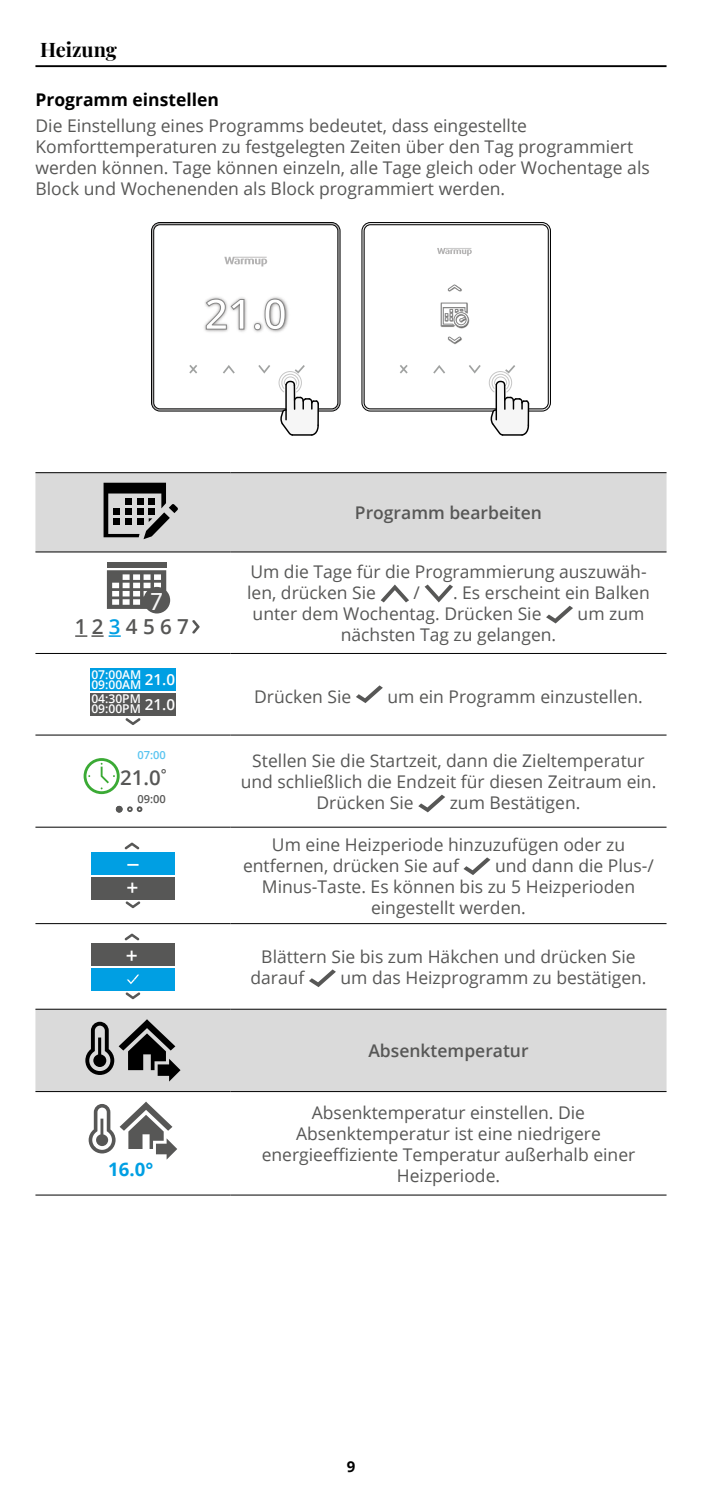
<style>
.page{position:relative;width:702px;height:1489px;background:#fff}
.page>*{position:absolute;margin:0;border:0;box-sizing:border-box;transform-origin:0 0}
.t1{font:600 41.5px "Open Sans";color:#fff}
.t2{font:26px "Myriad Pro";color:#f6f6f6}
.t3{font:600 21px "Open Sans";color:#fff}
.t4{font:600 20.75px "Open Sans";color:#575756}
.t5{font:600 20.5px "Open Sans";color:#575756}
.t6{font:700 20px "Playfair Display";color:#000}
.t7{font:700 18.5px "Open Sans";color:#009fe3}
.t8{font:17.5px/21px "Open Sans";color:#575756}
.t9{font:600 17.5px "Open Sans";color:#575756}
.t10{font:700 17.5px "Open Sans";color:#000}
.t11{font:700 15px "Open Sans";color:#000}
.t12{font:600 12px/10.2px "Open Sans";color:#fff}
.t13{font:600 11px "Open Sans";color:#58c4f0}
.t14{font:600 11px "Open Sans";color:#575756}
.s1{color:#009fe3}
</style>
<div class="page">
<hr style="left:35px;top:65px;width:631px;height:2px;background:#000">
<div style="left:35px;top:473px;width:631px;height:78px;background:#dadada"></div>
<div style="left:35px;top:1009px;width:631px;height:82px;background:#dadada"></div>
<hr style="left:35px;top:472px;width:195px;height:1px;background:#000">
<hr style="left:230px;top:472px;width:436px;height:1px;background:#000">
<hr style="left:35px;top:551px;width:195px;height:1px;background:#000">
<hr style="left:230px;top:551px;width:436px;height:1px;background:#000">
<hr style="left:35px;top:653px;width:195px;height:1px;background:#000">
<hr style="left:230px;top:653px;width:436px;height:1px;background:#000">
<hr style="left:35px;top:734px;width:195px;height:1px;background:#000">
<hr style="left:230px;top:734px;width:436px;height:1px;background:#000">
<hr style="left:35px;top:826px;width:195px;height:1px;background:#000">
<hr style="left:230px;top:826px;width:436px;height:1px;background:#000">
<hr style="left:35px;top:923px;width:195px;height:1px;background:#000">
<hr style="left:230px;top:923px;width:436px;height:1px;background:#000">
<hr style="left:35px;top:1008px;width:195px;height:1px;background:#000">
<hr style="left:230px;top:1008px;width:436px;height:1px;background:#000">
<hr style="left:35px;top:1091px;width:195px;height:1px;background:#000">
<hr style="left:230px;top:1091px;width:436px;height:1px;background:#000">
<hr style="left:35px;top:1194px;width:195px;height:1px;background:#000">
<hr style="left:230px;top:1194px;width:436px;height:1px;background:#000">
<svg style="left:104px;top:482px;width:74px;height:57px;background:#7d7d7d"></svg>
<svg style="left:107px;top:570px;width:59px;height:39px"></svg>
<div style="left:107px;top:562px;width:59px;height:5px;background:#575756"></div>
<div style="left:143px;top:587px;width:27px;height:26px;background:#575756;border-radius:50%"></div>
<svg style="left:192px;top:620px;width:8px;height:13px"></svg>
<svg style="left:75px;top:635px;width:46px;height:2px"></svg>
<svg style="left:380px;top:584px;width:29px;height:18px"></svg>
<svg style="left:424px;top:584px;width:29px;height:18px"></svg>
<svg style="left:546px;top:605px;width:27px;height:18px"></svg>
<div style="left:90px;top:668px;width:86px;height:23px;background:#009fe3"></div>
<div style="left:90px;top:693px;width:86px;height:23px;background:#575756"></div>
<svg style="left:125px;top:718px;width:16px;height:7px"></svg>
<svg style="left:356px;top:685px;width:27px;height:18px"></svg>
<svg style="left:84px;top:758px;width:36px;height:36px"></svg>
<svg style="left:116px;top:806px;width:26px;height:6px"></svg>
<svg style="left:418px;top:794px;width:27px;height:18px"></svg>
<div style="left:91px;top:852px;width:84px;height:22px;background:#009fe3"></div>
<div style="left:91px;top:876px;width:84px;height:23px;background:#575756"></div>
<svg style="left:125px;top:901px;width:15px;height:7px"></svg>
<svg style="left:124px;top:842px;width:15px;height:7px"></svg>
<svg style="left:127px;top:863px;width:11px;height:2px"></svg>
<svg style="left:463px;top:857px;width:27px;height:18px"></svg>
<div style="left:91px;top:943px;width:84px;height:22px;background:#575756"></div>
<div style="left:91px;top:967px;width:84px;height:23px;background:#009fe3"></div>
<svg style="left:125px;top:992px;width:15px;height:7px"></svg>
<svg style="left:124px;top:933px;width:15px;height:7px"></svg>
<svg style="left:127px;top:974px;width:12px;height:10px"></svg>
<svg style="left:309px;top:969px;width:27px;height:18px"></svg>
<svg style="left:85px;top:1019px;width:95px;height:62px;background:#888"></svg>
<svg style="left:89px;top:1101px;width:88px;height:58px"></svg>
<svg style="left:151px;top:222px;width:189px;height:214px"></svg>
<svg style="left:362px;top:222px;width:188px;height:214px"></svg>
<p class="t6" style="left:40px;top:34px;width:78px">Heizung</p>
<p class="t10" style="left:35px;top:87px;width:185px">Programm einstellen</p>
<p class="t8" style="left:35px;top:115px;width:615px">Die Einstellung eines Programms bedeutet, dass eingestellte Komforttemperaturen zu festgelegten Zeiten über den Tag programmiert werden können. Tage können einzeln, alle Tage gleich oder Wochentage als Block und Wochenenden als Block programmiert werden.</p>
<h1 class="t1" style="left:204px;top:285px;width:84px">21.0</h1>
<h2 class="t2" style="left:150px;top:584px;width:15px">7</h2>
<p class="t4" style="left:75px;top:612px;width:116px">1 2 <span class="s1">3</span> 4 5 6 7</p>
<p class="t9" style="left:355px;top:500px;width:189px">Programm bearbeiten</p>
<p class="t8" style="left:247px;top:560px;width:401px">Um die Tage für die Programmierung auszuwäh&shy;len, drücken Sie</p>
<p class="t8" style="left:252px;top:581px;width:399px;text-indent:200px">. Es erscheint ein Balken unter dem Wochentag. Drücken Sie</p>
<p class="t8" style="left:413px;top:581px;width:8px">/</p>
<p class="t8" style="left:577px;top:602px;width:68px">um zum</p>
<p class="t8" style="left:341px;top:623px;width:217px">nächsten Tag zu gelangen.</p>
<p class="t12" style="left:91px;top:668px;width:85px">07:00AM<br>09:00AM <sup>21.0</sup></p>
<p class="t12" style="left:91px;top:693px;width:85px">04:30PM<br>09:00PM <sup>21.0</sup></p>
<p class="t8" style="left:254px;top:685px;width:99px">Drücken Sie</p>
<p class="t8" style="left:387px;top:685px;width:257px">um ein Programm einzustellen.</p>
<p class="t13" style="left:137px;top:747px;width:30px">07:00</p>
<p class="t14" style="left:137px;top:791px;width:30px">09:00</p>
<p class="t8" style="left:252px;top:749px;width:394px">Stellen Sie die Startzeit, dann die Zieltemperatur</p>
<p class="t8" style="left:241px;top:770px;width:417px">und schließlich die Endzeit für diesen Zeitraum ein.</p>
<p class="t8" style="left:316px;top:791px;width:99px">Drücken Sie</p>
<p class="t8" style="left:450px;top:791px;width:132px">zum Bestätigen.</p>
<p class="t5" style="left:120px;top:763px;width:48px">21.0<sup>°</sup></p>
<p class="t3" style="left:127px;top:873px;width:13px">+</p>
<p class="t8" style="left:243px;top:833px;width:383px;text-indent:29px">Um eine Heizperiode hinzuzufügen oder zu entfernen, drücken Sie auf</p>
<p class="t8" style="left:495px;top:854px;width:160px">und dann die Plus-/</p>
<p class="t8" style="left:262px;top:875px;width:375px">Minus-Taste. Es können bis zu 5 Heizperioden</p>
<p class="t8" style="left:371px;top:896px;width:156px">eingestellt werden.</p>
<p class="t3" style="left:126px;top:940px;width:13px">+</p>
<p class="t8" style="left:250px;top:945px;width:387px;text-indent:11px">Blättern Sie bis zum Häkchen und drücken Sie darauf</p>
<p class="t8" style="left:340px;top:966px;width:307px">um das Heizprogramm zu bestätigen.</p>
<p class="t7" style="left:108px;top:1155px;width:47px">16.0°</p>
<p class="t9" style="left:368px;top:1038px;width:162px">Absenktemperatur</p>
<p class="t8" style="left:262px;top:1101px;width:375px;text-align:center">Absenktemperatur einstellen. Die Absenktemperatur ist eine niedrigere energieeffiziente Temperatur außerhalb einer Heizperiode.</p>
<p class="t11" style="left:347px;top:1455px;width:10px">9</p>
</div>
